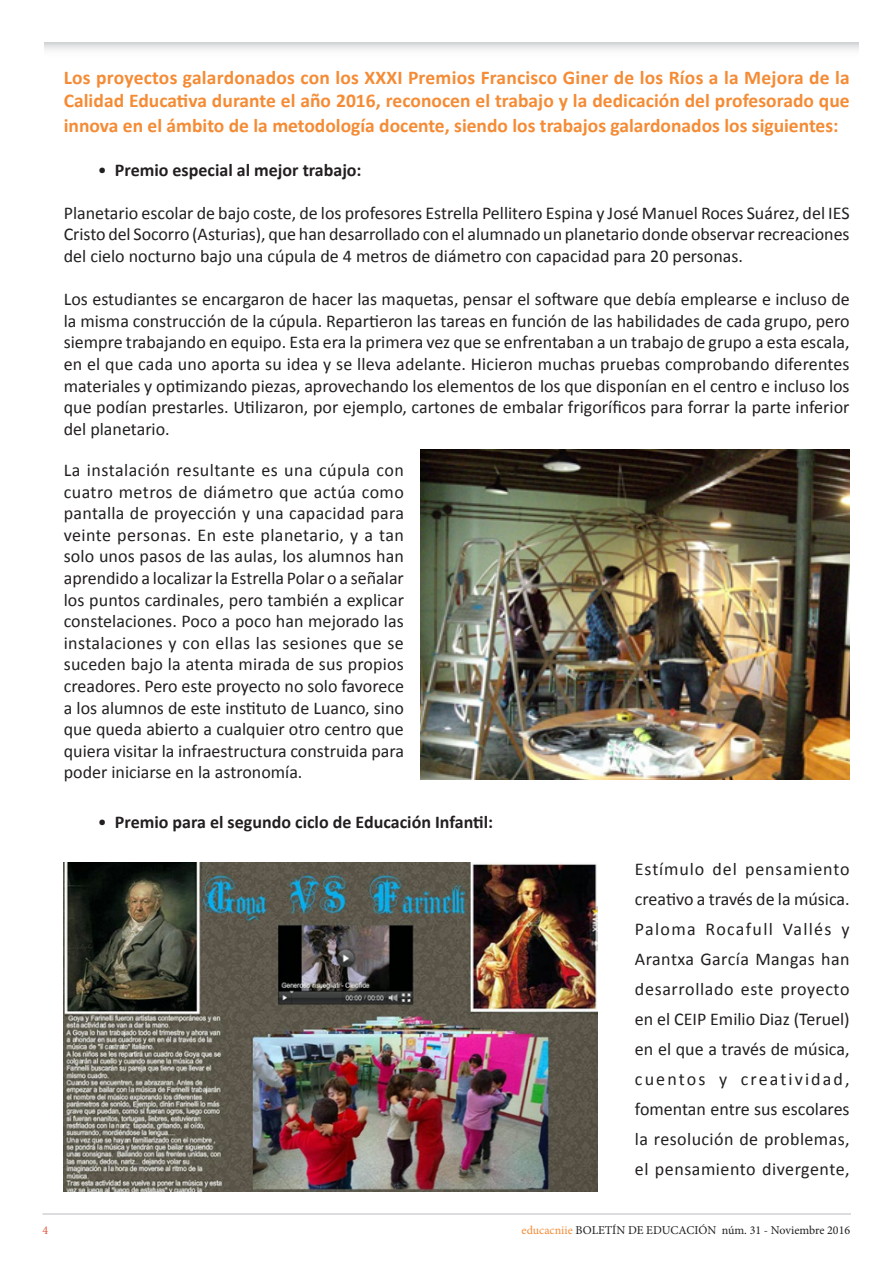
<style>
.page{position:relative;width:893px;height:1263px;background:#fff}
.page>*{position:absolute;margin:0;border:0;box-sizing:border-box;transform-origin:0 0}
.t1{font:700 19.5px/23.4px "Calibri";color:#f58b34}
.t2{font:18px/21.6px "Calibri";color:#231f20;text-align:justify}
.t3{font:700 18px "Calibri";color:#231f20}
.t4{font:12px "Minion Pro";color:#231f20}
.t5{font:12px "Minion Pro";color:#e55842}
.s1{font-weight:400}
.s2{color:#f58b34}
</style>
<div class="page">
<hr style="left:43px;top:1213px;width:808px;height:2px;background:#d1d2d4">
<svg style="left:45px;top:43px;width:814px;height:7px"></svg>
<img style="left:420px;top:450px;width:430px;height:329px">
<img style="left:63px;top:862px;width:534px;height:330px">
<p class="t1" style="left:64px;top:66px;width:788px">Los proyectos galardonados con los XXXI Premios Francisco Giner de los Ríos a la Mejora de la<br>Calidad Educativa durante el año 2016, reconocen el trabajo y la dedicación del profesorado que</p>
<p class="t1" style="left:64px;top:114px;width:776px">innova en el ámbito de la metodología docente, siendo los trabajos galardonados los siguientes:</p>
<p class="t3" style="left:98px;top:158px;width:265px"><span class="s1">•</span> Premio especial al mejor trabajo:</p>
<p class="t2" style="left:64px;top:202px;width:787px">Planetario escolar de bajo coste, de los profesores Estrella Pellitero Espina y José Manuel Roces Suárez, del IES Cristo del Socorro (Asturias), que han desarrollado con el alumnado un planetario donde observar recreaciones del cielo nocturno bajo una cúpula de 4 metros de diámetro con capacidad para 20 personas.</p>
<p class="t2" style="left:64px;top:288px;width:787px">Los estudiantes se encargaron de hacer las maquetas, pensar el software que debía emplearse e incluso de la misma construcción de la cúpula. Repartieron las tareas en función de las habilidades de cada grupo, pero siempre trabajando en equipo. Esta era la primera vez que se enfrentaban a un trabajo de grupo a esta escala, en el que cada uno aporta su idea y se lleva adelante. Hicieron muchas pruebas comprobando diferentes materiales y optimizando piezas, aprovechando los elementos de los que disponían en el centro e incluso los que podían prestarles. Utilizaron, por ejemplo, cartones de embalar frigoríficos para forrar la parte inferior del planetario.</p>
<p class="t2" style="left:64px;top:459px;width:342px">La instalación resultante es una cúpula con cuatro metros de diámetro que actúa como pantalla de proyección y una capacidad para veinte personas. En este planetario, y a tan solo unos pasos de las aulas, los alumnos han aprendido a localizar la Estrella Polar o a señalar los puntos cardinales, pero también a explicar constelaciones. Poco a poco han mejorado las instalaciones y con ellas las sesiones que se suceden bajo la atenta mirada de sus propios creadores. Pero este proyecto no solo favorece a los alumnos de este instituto de Luanco, sino que queda abierto a cualquier otro centro que quiera visitar la infraestructura construida para poder iniciarse en la astronomía.</p>
<p class="t3" style="left:98px;top:810px;width:397px"><span class="s1">•</span> Premio para el segundo ciclo de Educación Infantil:</p>
<p class="t2" style="left:635px;top:854px;width:216px;line-height:30px">Estímulo del pensamiento creativo a través de la música.<br>Paloma Rocafull Vallés y Arantxa García Mangas han desarrollado este proyecto en el CEIP Emilio Diaz (Teruel) en el que a través de música, cuentos y creatividad, fomentan entre sus escolares la resolución de problemas, el pensamiento divergente,</p>
<p class="t5" style="left:43px;top:1222px;width:7px">4</p>
<p class="t4" style="left:521px;top:1222px;width:330px"><span class="s2">educacniie</span> BOLETÍN DE EDUCACIÓN núm. 31 - Noviembre 2016</p>
</div>
